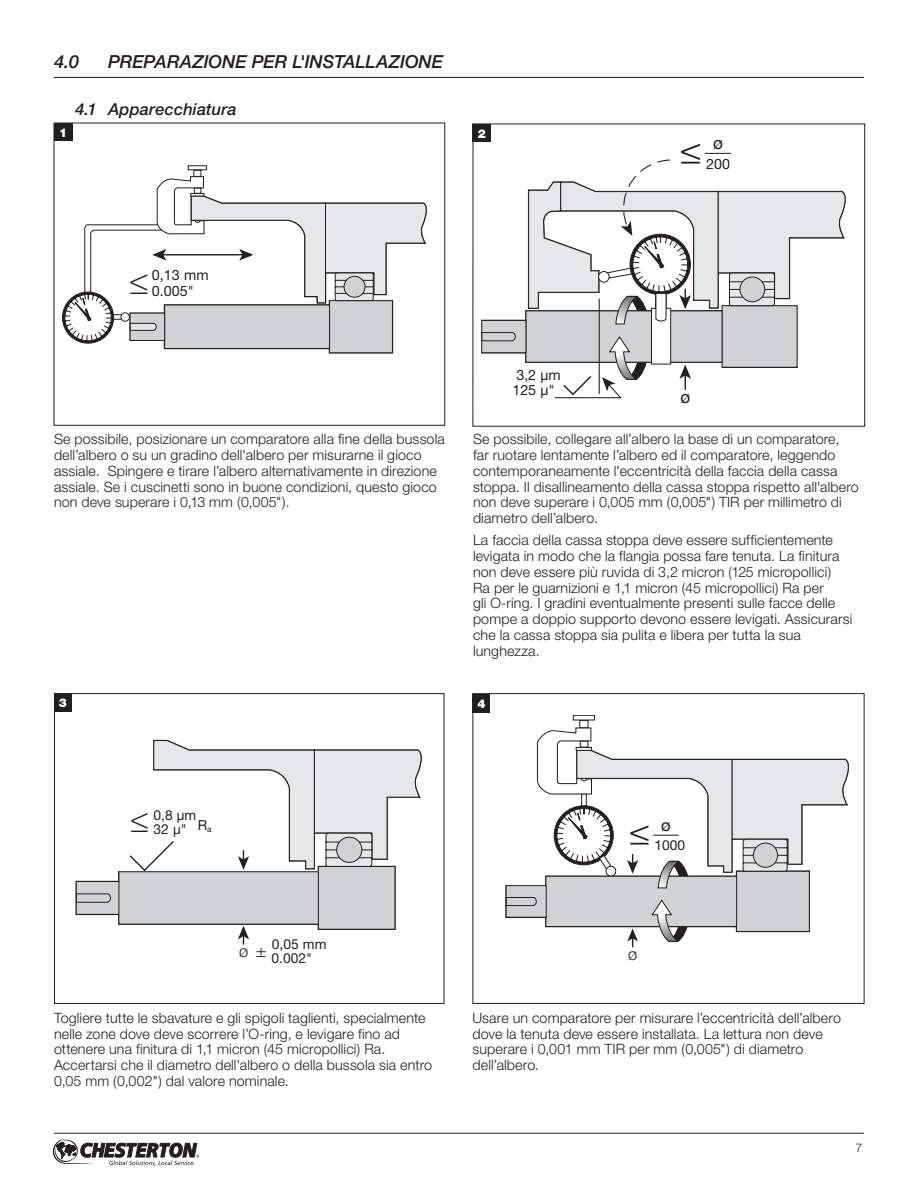
<style>
.page{position:relative;width:918px;height:1188px;background:#fff}
.page>*{position:absolute;margin:0;border:0;box-sizing:border-box;transform-origin:0 0}
.t1{font:300 37.2px "Helvetica Neue CE";color:#231f20}
.t2{font:300 condensed 37.2px "Myriad Pro";color:#231f20}
.t3{font:300 condensed 35.85px "Myriad Pro";color:#231f20}
.t4{font:300 35.85px "Helvetica Neue CE";color:#231f20}
.t5{font:italic 500 18px "Helvetica Neue";letter-spacing:-.005em;color:#231f20}
.t6{font:17.25px "Helvetica Neue";color:#231f20}
.t7{font:italic 500 16.5px "Helvetica Neue";letter-spacing:.005em;color:#231f20}
.t8{font:300 16.5px "Helvetica Neue CE";color:#231f20}
.t9{font:16.5px "Helvetica Neue";color:#231f20}
.t10{font:14.4px "Helvetica Neue CE";color:#231f20}
.t11{font:300 14.25px/15.8px "Helvetica Neue CE";letter-spacing:.01em;color:#231f20}
.t12{font:14.25px "Helvetica Neue CE";color:#231f20}
.t13{font:14.25px "Helvetica Neue";color:#231f20}
.t14{font:13.8px "Helvetica Neue CE";color:#231f20}
.t15{font:13.8px "Helvetica Neue";color:#231f20}
.t16{font:900 12px "Helvetica Neue CE";color:#fff}
.t17{font:300 12px "Helvetica Neue CE";color:#231f20}
.s1{font-size:18px}
</style>
<div class="page">
<svg style="left:53px;top:1139px;width:146px;height:27px"></svg>
<hr style="left:54px;top:1133px;width:810px;height:1px;background:#231f20">
<div style="left:473px;top:124px;width:18px;height:18px;background:#231f20"></div>
<svg style="left:481px;top:153px;width:365px;height:246px"></svg>
<svg style="left:64px;top:165px;width:363px;height:188px"></svg>
<div style="left:54px;top:123px;width:391px;height:303px;border:1px solid #231f20"></div>
<div style="left:54px;top:123px;width:18px;height:18px;background:#231f20"></div>
<svg style="left:76px;top:871px;width:320px;height:59px"></svg>
<div style="left:76px;top:882px;width:45px;height:32px;background:#d1d2d4"></div>
<div style="left:76px;top:881px;width:45px;height:34px;border:1px solid #231f20"></div>
<div style="left:318px;top:867px;width:77px;height:62px;background:#d1d2d4"></div>
<div style="left:318px;top:866px;width:77px;height:64px;border:1px solid #231f20"></div>
<svg style="left:76px;top:871px;width:35px;height:32px"></svg>
<div style="left:119px;top:872px;width:199px;height:52px;background:#d1d2d4"></div>
<svg style="left:238px;top:926px;width:11px;height:19px"></svg>
<svg style="left:128px;top:740px;width:294px;height:132px"></svg>
<div style="left:54px;top:693px;width:390px;height:311px;border:1px solid #231f20"></div>
<div style="left:54px;top:693px;width:18px;height:19px;background:#231f20"></div>
<div style="left:573px;top:715px;width:22px;height:5px;border:1px solid #231f20"></div>
<div style="left:579px;top:720px;width:9px;height:8px;background:#fff;border:1px solid #231f20"></div>
<svg style="left:506px;top:727px;width:343px;height:220px"></svg>
<div style="left:472px;top:693px;width:393px;height:311px;border:1px solid #231f20"></div>
<div style="left:472px;top:694px;width:18px;height:18px;background:#231f20"></div>
<hr style="left:54px;top:77px;width:810px;height:1px;background:#231f20">
<p class="t5" style="left:54px;top:51px;width:27px">4.0</p>
<p class="t5" style="left:108px;top:51px;width:337px">PREPARAZIONE PER L'INSTALLAZIONE</p>
<p class="t7" style="left:75px;top:99px;width:163px">4.1 Apparecchiatura</p>
<p class="t16" style="left:59px;top:126px;width:10px">1</p>
<p class="t16" style="left:478px;top:126px;width:10px">2</p>
<p class="t10" style="left:152px;top:266px;width:58px">0,13 mm</p>
<h1 class="t2" style="left:128px;top:262px;width:24px">≤</h1>
<p class="t10" style="left:152px;top:282px;width:43px">0.005"</p>
<p class="t12" style="left:516px;top:367px;width:46px">3,2 µm</p>
<p class="t12" style="left:512px;top:382px;width:44px">125 µ"</p>
<p class="t6" style="left:713px;top:132px;width:11px">ø</p>
<h1 class="t1" style="left:679px;top:127px;width:24px">≤</h1>
<p class="t13" style="left:706px;top:155px;width:25px">200</p>
<p class="t6" style="left:681px;top:387px;width:11px">ø</p>
<p class="t11" style="left:54px;top:431px;width:392px">Se possibile, posizionare un comparatore alla fine della bussola dell’albero o su un gradino dell'albero per misurarne il gioco assiale. Spingere e tirare l’albero alternativamente in direzione assiale. Se i cuscinetti sono in buone condizioni, questo gioco non deve superare i 0,13 mm (0,005").</p>
<p class="t11" style="left:473px;top:431px;width:387px">Se possibile, collegare all’albero la base di un comparatore, far ruotare lentamente l’albero ed il comparatore, leggendo contemporaneamente l'eccentricità della faccia della cassa stoppa. Il disallineamento della cassa stoppa rispetto all'albero non deve superare i 0,005 mm (0,005") TIR per millimetro di diametro dell’albero.</p>
<p class="t11" style="left:473px;top:532px;width:381px">La faccia della cassa stoppa deve essere sufficientemente levigata in modo che la flangia possa fare tenuta. La finitura non deve essere più ruvida di 3,2 micron (125 micropollici)<br>Ra per le guarnizioni e 1,1 micron (45 micropollici) Ra per<br>gli O-ring. I gradini eventualmente presenti sulle facce delle pompe a doppio supporto devono essere levigati. Assicurarsi che la cassa stoppa sia pulita e libera per tutta la sua lunghezza.</p>
<p class="t16" style="left:59px;top:696px;width:10px">3</p>
<p class="t14" style="left:154px;top:806px;width:44px">0,8 µm</p>
<h2 class="t3" style="left:129px;top:801px;width:23px">≤</h2>
<p class="t14" style="left:198px;top:817px;width:15px">R<sub>a</sub></p>
<p class="t14" style="left:154px;top:821px;width:35px">32 µ"</p>
<p class="t14" style="left:272px;top:936px;width:56px">0,05 mm</p>
<p class="t8" style="left:239px;top:941px;width:29px">ø <span class="s1">±</span></p>
<p class="t14" style="left:272px;top:950px;width:42px">0.002"</p>
<p class="t16" style="left:477px;top:697px;width:10px">4</p>
<p class="t9" style="left:661px;top:815px;width:11px">ø</p>
<h2 class="t4" style="left:629px;top:810px;width:23px">≤</h2>
<p class="t15" style="left:655px;top:837px;width:32px">1000</p>
<p class="t8" style="left:628px;top:944px;width:11px">ø</p>
<p class="t11" style="left:54px;top:1010px;width:380px">Togliere tutte le sbavature e gli spigoli taglienti, specialmente nelle zone dove deve scorrere l’O-ring, e levigare fino ad ottenere una finitura di 1,1 micron (45 micropollici) Ra.<br>Accertarsi che il diametro dell'albero o della bussola sia entro 0,05 mm (0,002") dal valore nominale.</p>
<p class="t11" style="left:472px;top:1010px;width:370px">Usare un comparatore per misurare l’eccentricità dell’albero dove la tenuta deve essere installata. La lettura non deve superare i 0,001 mm TIR per mm (0,005") di diametro dell’albero.</p>
<p class="t17" style="left:856px;top:1140px;width:8px">7</p>
</div>
